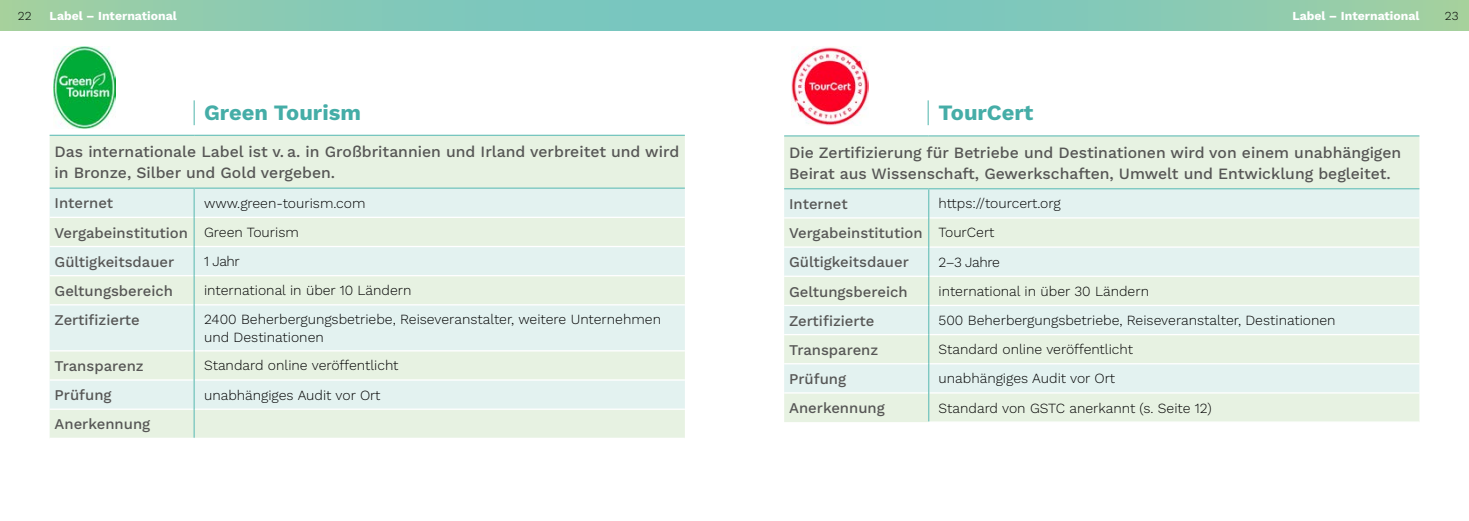
<style>
.page{position:relative;width:1469px;height:521px;background:#fff}
.page>*{position:absolute;margin:0;border:0;box-sizing:border-box;transform-origin:0 0}
.t1{font:700 21.88px "Work Sans";color:#45ada7}
.t2{font:500 15.75px/21px "Work Sans";color:#565655}
.t3{font:500 14.88px/29.2px "Work Sans";color:#565655}
.t4{font:300 14px/17.5px "Work Sans";color:#000}
.t5{font:700 12.25px "Work Sans";color:#fff}
.t6{font:300 12.25px "Work Sans";color:#000}
.s1{font-weight:300;font-size:14px;color:#000}
</style>
<div class="page">
<div style="left:734px;top:0;width:734px;height:30px;background:linear-gradient(to right,#70c4c6,#9fcfa4)"></div>
<div style="left:0;top:0;width:734px;height:30px;background:linear-gradient(to right,#9fcfa3,#70c4c6)"></div>
<div style="left:50px;top:136px;width:635px;height:302px;background:#e7f2e2"></div>
<svg style="left:50px;top:189px;width:635px;height:219px;background:#e4f2ea"></svg>
<hr style="left:50px;top:217px;width:143px;height:1px;background:#fff">
<hr style="left:195px;top:217px;width:490px;height:1px;background:#fff">
<hr style="left:50px;top:246px;width:143px;height:1px;background:#fff">
<hr style="left:195px;top:246px;width:490px;height:1px;background:#fff">
<hr style="left:50px;top:275px;width:143px;height:1px;background:#fff">
<hr style="left:195px;top:275px;width:490px;height:1px;background:#fff">
<hr style="left:50px;top:304px;width:143px;height:1px;background:#fff">
<hr style="left:195px;top:304px;width:490px;height:1px;background:#fff">
<hr style="left:50px;top:350px;width:143px;height:1px;background:#fff">
<hr style="left:195px;top:350px;width:490px;height:1px;background:#fff">
<hr style="left:50px;top:379px;width:143px;height:2px;background:#fff">
<hr style="left:195px;top:379px;width:490px;height:2px;background:#fff">
<hr style="left:50px;top:408px;width:143px;height:2px;background:#fff">
<hr style="left:195px;top:408px;width:490px;height:2px;background:#fff">
<hr style="left:50px;top:135px;width:144px;height:1px;background:#78c6bf">
<hr style="left:194px;top:135px;width:491px;height:1px;background:#78c6bf">
<hr style="left:50px;top:187px;width:144px;height:2px;background:#78c6bf">
<hr style="left:194px;top:187px;width:491px;height:2px;background:#78c6bf">
<hr style="left:193px;top:189px;width:2px;height:28px;background:#78c6bf">
<hr style="left:193px;top:217px;width:2px;height:29px;background:#78c6bf">
<hr style="left:193px;top:246px;width:2px;height:30px;background:#78c6bf">
<hr style="left:193px;top:276px;width:2px;height:29px;background:#78c6bf">
<hr style="left:193px;top:305px;width:2px;height:46px;background:#78c6bf">
<hr style="left:193px;top:351px;width:2px;height:29px;background:#78c6bf">
<hr style="left:193px;top:380px;width:2px;height:29px;background:#78c6bf">
<hr style="left:193px;top:409px;width:2px;height:29px;background:#78c6bf">
<img style="left:54px;top:47px;width:62px;height:81px">
<hr style="left:193px;top:100px;width:2px;height:25px;background:#78c6bf">
<div style="left:784px;top:137px;width:635px;height:285px;background:#e7f2e2"></div>
<svg style="left:784px;top:189px;width:635px;height:203px;background:#e4f1ea"></svg>
<hr style="left:784px;top:217px;width:144px;height:2px;background:#fff">
<hr style="left:929px;top:217px;width:490px;height:2px;background:#fff">
<hr style="left:784px;top:246px;width:144px;height:2px;background:#fff">
<hr style="left:929px;top:246px;width:490px;height:2px;background:#fff">
<hr style="left:784px;top:276px;width:144px;height:1px;background:#fff">
<hr style="left:929px;top:276px;width:490px;height:1px;background:#fff">
<hr style="left:784px;top:305px;width:144px;height:1px;background:#fff">
<hr style="left:929px;top:305px;width:490px;height:1px;background:#fff">
<hr style="left:784px;top:334px;width:144px;height:1px;background:#fff">
<hr style="left:929px;top:334px;width:490px;height:1px;background:#fff">
<hr style="left:784px;top:363px;width:144px;height:1px;background:#fff">
<hr style="left:929px;top:363px;width:490px;height:1px;background:#fff">
<hr style="left:784px;top:392px;width:144px;height:2px;background:#fff">
<hr style="left:929px;top:392px;width:490px;height:2px;background:#fff">
<hr style="left:928px;top:421px;width:491px;height:2px;background:#fff">
<hr style="left:784px;top:135px;width:144px;height:2px;background:#78c6bf">
<hr style="left:928px;top:135px;width:491px;height:2px;background:#78c6bf">
<hr style="left:928px;top:188px;width:491px;height:1px;background:#78c6bf">
<hr style="left:784px;top:188px;width:144px;height:1px;background:#78c6bf">
<svg style="left:928px;top:189px;width:1px;height:116px"></svg>
<hr style="left:928px;top:305px;width:1px;height:30px;background:#78c6bf">
<svg style="left:928px;top:335px;width:1px;height:86px"></svg>
<img style="left:791px;top:47px;width:77px;height:78px">
<svg style="left:927px;top:100px;width:1px;height:25px"></svg>
<p class="t6" style="left:18px;top:7px;width:15px">22</p>
<p class="t5" style="left:50px;top:6px;width:129px">Label – International</p>
<p class="t5" style="left:1292px;top:6px;width:129px">Label – International</p>
<p class="t6" style="left:1444px;top:7px;width:15px">23</p>
<h1 class="t1" style="left:204px;top:96px;width:158px">Green Tourism</h1>
<p class="t2" style="left:55px;top:141px;width:626px">Das internationale Label ist v. a. in Großbritannien und Irland verbreitet und wird in Bronze, Silber und Gold vergeben.</p>
<p class="t3" style="left:55px;top:188px;width:60px">Internet</p>
<p class="t4" style="left:204px;top:194px;width:163px">www.green-tourism.com</p>
<p class="t3" style="left:55px;top:217px;width:246px">Vergabeinstitution <span class="s1">Green Tourism<br></span>Gültigkeitsdauer</p>
<p class="t4" style="left:204px;top:252px;width:37px">1 Jahr</p>
<p class="t3" style="left:55px;top:276px;width:120px">Geltungsbereich</p>
<p class="t4" style="left:204px;top:281px;width:209px">international in über 10 Ländern</p>
<p class="t3" style="left:55px;top:305px;width:87px">Zertifizierte</p>
<p class="t4" style="left:204px;top:310px;width:458px">2400 Beherbergungsbetriebe, Reiseveranstalter, weitere Unternehmen und Destinationen</p>
<p class="t3" style="left:55px;top:351px;width:91px">Transparenz</p>
<p class="t4" style="left:204px;top:356px;width:196px">Standard online veröffentlicht</p>
<p class="t3" style="left:55px;top:380px;width:59px">Prüfung</p>
<p class="t4" style="left:204px;top:386px;width:178px">unabhängiges Audit vor Ort</p>
<p class="t3" style="left:55px;top:409px;width:97px">Anerkennung</p>
<h1 class="t1" style="left:938px;top:96px;width:96px">TourCert</h1>
<p class="t2" style="left:789px;top:141px;width:613px">Die Zertifizierung für Betriebe und Destinationen wird von einem unabhängigen<br>Beirat aus Wissenschaft, Gewerkschaften, Umwelt und Entwicklung begleitet.</p>
<p class="t3" style="left:789px;top:189px;width:60px">Internet</p>
<p class="t4" style="left:938px;top:194px;width:123px">https://tourcert.org</p>
<p class="t3" style="left:789px;top:218px;width:207px">Vergabeinstitution <span class="s1">TourCert<br></span>Gültigkeitsdauer</p>
<p class="t4" style="left:938px;top:253px;width:63px">2–3 Jahre</p>
<p class="t3" style="left:789px;top:276px;width:120px">Geltungsbereich</p>
<p class="t4" style="left:938px;top:282px;width:212px">international in über 30 Ländern</p>
<p class="t3" style="left:789px;top:305px;width:87px">Zertifizierte</p>
<p class="t4" style="left:938px;top:311px;width:398px">500 Beherbergungsbetriebe, Reiseveranstalter, Destinationen</p>
<p class="t3" style="left:789px;top:334px;width:91px">Transparenz</p>
<p class="t4" style="left:938px;top:340px;width:196px">Standard online veröffentlicht</p>
<p class="t3" style="left:789px;top:364px;width:59px">Prüfung</p>
<p class="t4" style="left:938px;top:369px;width:178px">unabhängiges Audit vor Ort</p>
<p class="t3" style="left:789px;top:393px;width:97px">Anerkennung</p>
<p class="t4" style="left:938px;top:398px;width:275px">Standard von GSTC anerkannt (s. Seite 12)</p>
</div>
